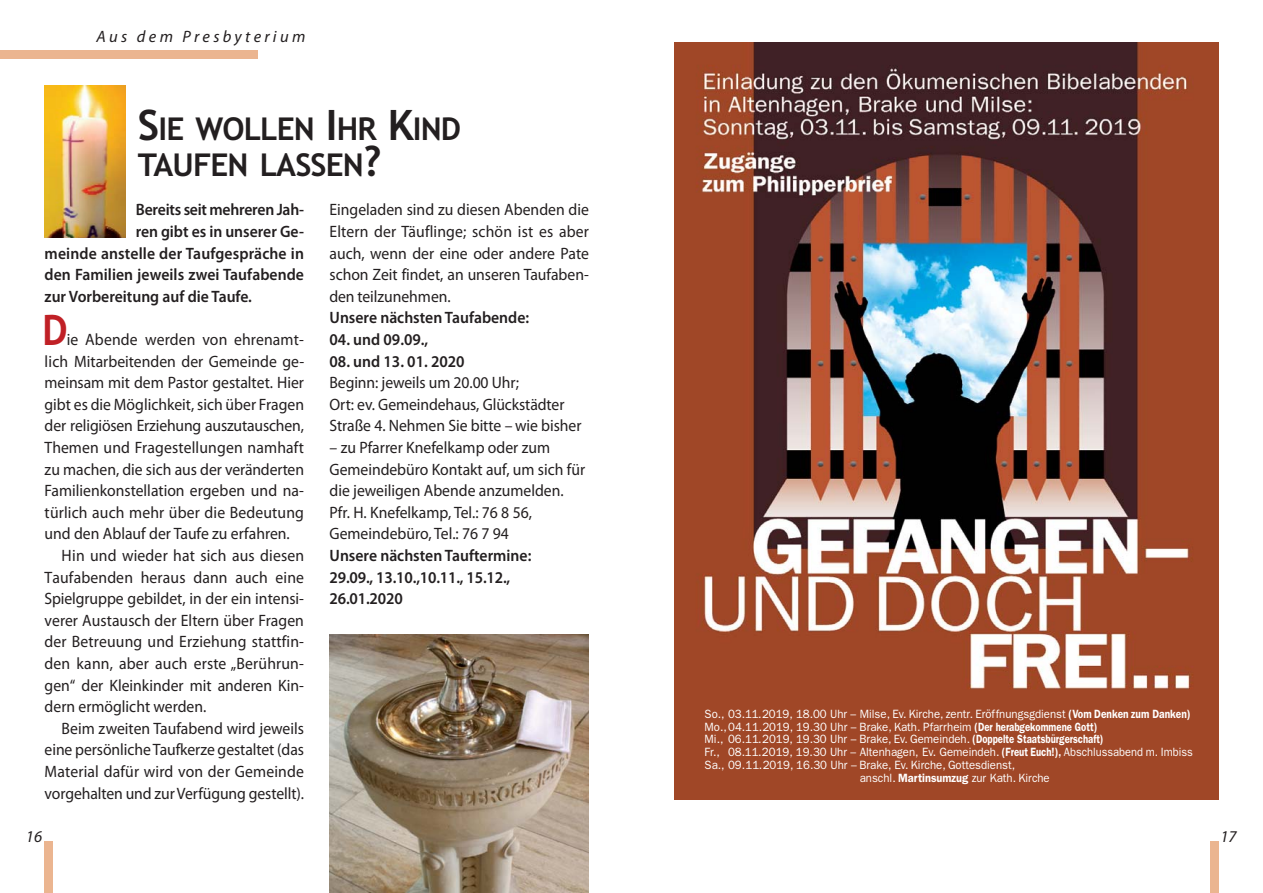
<style>
.page{position:relative;width:1263px;height:893px;background:#fff}
.page>*{position:absolute;margin:0;border:0;box-sizing:border-box;transform-origin:0 0}
.t1{font:700 42px "Trebuchet MS";color:#c02026;scale:.95 1}
.t2{font:700 31.5px/36px "Trebuchet MS";letter-spacing:-.025em;color:#231f20}
.t3{font:16.5px/21.6px "Myriad Pro";color:#231f20;scale:.95 1}
.t4{font:600 16.5px/21.6px "Myriad Pro";color:#231f20;scale:.95 1}
.t5{font:italic 16.5px "Myriad Pro";letter-spacing:.2em;color:#231f20}
.t6{font:12px "Franklin Gothic";color:#fff;scale:.95 1}
.s1{font-size:42px}
.s2{font-weight:600}
</style>
<div class="page">
<div style="left:1210px;top:842px;width:8px;height:51px;background:#ebb590"></div>
<div style="left:45px;top:842px;width:8px;height:51px;background:#ebb590"></div>
<div style="left:0;top:50px;width:257px;height:8px;background:#ebb590"></div>
<img style="left:45px;top:86px;width:80px;height:152px">
<img style="left:330px;top:635px;width:259px;height:258px">
<img style="left:674px;top:43px;width:544px;height:756px">
<p class="t5" style="left:97px;top:30px;width:210px">Aus dem Presbyterium</p>
<h2 class="t2" style="left:138px;top:111px;width:325px"><span class="s1">S</span>IE WOLLEN <span class="s1">I</span>HR <span class="s1">K</span>IND<br>TAUFEN LASSEN<span class="s1">?</span></h2>
<p class="t4" style="left:136px;top:200px;width:178px">Bereits seit mehreren Jah-</p>
<p class="t4" style="left:136px;top:222px;width:178px">ren gibt es in unserer Ge-</p>
<p class="t4" style="left:45px;top:244px;width:274px">meinde anstelle der Taufgespräche in</p>
<p class="t4" style="left:45px;top:265px;width:275px">den Familien jeweils zwei Taufabende</p>
<p class="t4" style="left:45px;top:287px;width:220px">zur Vorbereitung auf die Taufe.</p>
<h1 class="t1" style="left:42px;top:306px;width:29px">D</h1>
<p class="t3" style="left:67px;top:330px;width:251px">ie Abende werden von ehrenamt-</p>
<p class="t3" style="left:45px;top:352px;width:275px">lich Mitarbeitenden der Gemeinde ge-</p>
<p class="t3" style="left:45px;top:373px;width:275px">meinsam mit dem Pastor gestaltet. Hier</p>
<p class="t3" style="left:45px;top:395px;width:275px">gibt es die Möglichkeit, sich über Fragen</p>
<p class="t3" style="left:45px;top:416px;width:275px">der religiösen Erziehung auszutauschen,</p>
<p class="t3" style="left:45px;top:438px;width:275px">Themen und Fragestellungen namhaft</p>
<p class="t3" style="left:45px;top:460px;width:275px">zu machen, die sich aus der veränderten</p>
<p class="t3" style="left:45px;top:481px;width:275px">Familienkonstellation ergeben und na-</p>
<p class="t3" style="left:45px;top:503px;width:274px">türlich auch mehr über die Bedeutung</p>
<p class="t3" style="left:45px;top:524px;width:260px">und den Ablauf der Taufe zu erfahren.</p>
<p class="t3" style="left:62px;top:546px;width:257px">Hin und wieder hat sich aus diesen</p>
<p class="t3" style="left:45px;top:568px;width:275px">Taufabenden heraus dann auch eine</p>
<p class="t3" style="left:45px;top:589px;width:275px">Spielgruppe gebildet, in der ein intensi-</p>
<p class="t3" style="left:45px;top:611px;width:274px">verer Austausch der Eltern über Fragen</p>
<p class="t3" style="left:45px;top:632px;width:275px">der Betreuung und Erziehung stattfin-</p>
<p class="t3" style="left:45px;top:654px;width:274px">den kann, aber auch erste „Berührun-</p>
<p class="t3" style="left:45px;top:676px;width:275px">gen“ der Kleinkinder mit anderen Kin-</p>
<p class="t3" style="left:45px;top:697px;width:172px">dern ermöglicht werden.</p>
<p class="t3" style="left:62px;top:719px;width:257px">Beim zweiten Taufabend wird jeweils</p>
<p class="t3" style="left:45px;top:740px;width:275px">eine persönliche Taufkerze gestaltet (das</p>
<p class="t3" style="left:45px;top:762px;width:274px">Material dafür wird von der Gemeinde</p>
<p class="t3" style="left:45px;top:784px;width:275px">vorgehalten und zur Verfügung gestellt).</p>
<p class="t3" style="left:330px;top:200px;width:275px;text-align:justify">Eingeladen sind zu diesen Abenden die Eltern der Täuflinge; schön ist es aber auch, wenn der eine oder andere Pate schon Zeit findet, an unseren Taufaben&shy;den teilzunehmen.</p>
<p class="t4" style="left:330px;top:308px;width:212px">Unsere nächsten Taufabende:</p>
<p class="t4" style="left:330px;top:330px;width:105px">04. und 09.09.,</p>
<p class="t4" style="left:330px;top:352px;width:144px">08. und 13. 01. 2020</p>
<p class="t3" style="left:330px;top:373px;width:267px">Beginn: jeweils um 20.00 Uhr;<br>Ort: ev. Gemeindehaus, Glückstädter<br>Straße 4. Nehmen Sie bitte – wie bisher</p>
<p class="t3" style="left:330px;top:438px;width:271px">– zu Pfarrer Knefelkamp oder zum Gemeindebüro Kontakt auf, um sich für die jeweiligen Abende anzumelden.<br>Pfr. H. Knefelkamp, Tel.: 76 8 56, Gemeindebüro, Tel.: 76 7 94</p>
<p class="t4" style="left:330px;top:546px;width:214px">Unsere nächsten Tauftermine:<br>29.09., 13.10.,10.11., 15.12.,<br>26.01.2020</p>
<p class="t6" style="left:705px;top:709px;width:513px">So., 03.11.2019, 18.00 Uhr – Milse, Ev. Kirche, zentr. Eröffnungsgdienst <span class="s2">(Vom Denken zum Danken)</span></p>
<p class="t6" style="left:705px;top:722px;width:415px">Mo.,04.11.2019, 19.30 Uhr – Brake, Kath. Pfarrheim <span class="s2">(Der herabgekommene Gott)</span></p>
<p class="t6" style="left:705px;top:735px;width:421px">Mi., 06.11.2019, 19.30 Uhr – Brake, Ev. Gemeindeh. <span class="s2">(Doppelte Staatsbürgerschaft)</span></p>
<p class="t6" style="left:705px;top:748px;width:515px">Fr., 08.11.2019, 19.30 Uhr – Altenhagen, Ev. Gemeindeh. <span class="s2">(Freut Euch!),</span> Abschlussabend m. Imbiss</p>
<p class="t6" style="left:705px;top:760px;width:328px">Sa., 09.11.2019, 16.30 Uhr – Brake, Ev. Kirche, Gottesdienst,</p>
<p class="t6" style="left:860px;top:773px;width:202px">anschl. <span class="s2">Martinsumzug</span> zur Kath. Kirche</p>
<p class="t5" style="left:26px;top:830px;width:18px">16</p>
<p class="t5" style="left:1220px;top:830px;width:18px">17</p>
</div>
